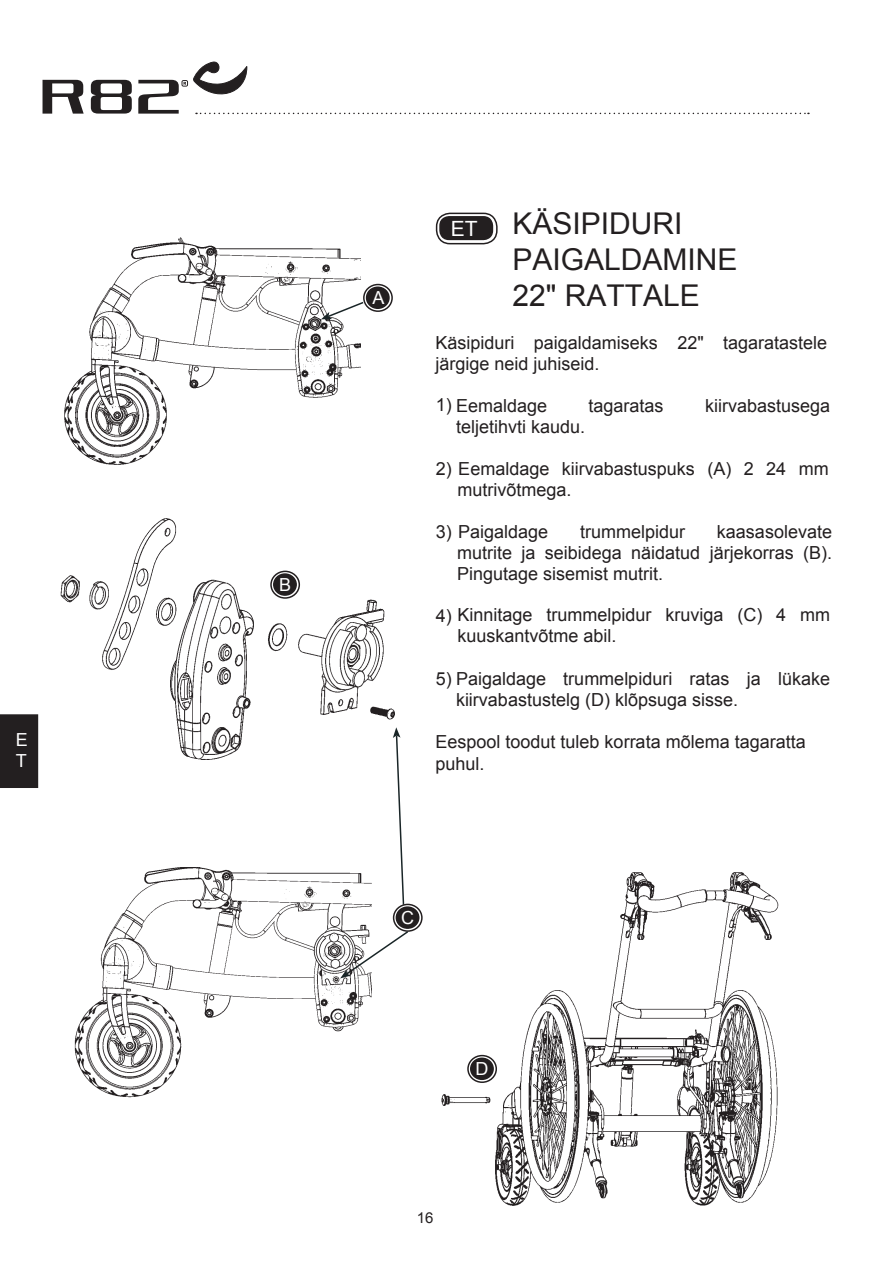
<style>
.page{position:relative;width:893px;height:1263px;background:#fff}
.page>*{position:absolute;margin:0;border:0;box-sizing:border-box;transform-origin:0 0}
.Overskrift{font:30px/36px "Arial";color:#231f20}
.Landemærke{font:21px "Arial";color:#fff}
.Brødtekst_-_indrykke{font:18px/21px "Arial";color:#231f20}
.Brødtekst{font:18px/21px "Arial";color:#231f20}
.t1{font:18px/21.6px "Arial";color:#fff}
.t2{font:15px "Arial";color:#231f20}
</style>
<div class="page">
<svg style="left:43px;top:80px;width:41px;height:34px"></svg>
<svg style="left:91px;top:80px;width:41px;height:34px"></svg>
<svg style="left:138px;top:62px;width:671px;height:52px"></svg>
<div style="left:440px;top:217px;width:52px;height:22px;background:#231f20;border-radius:9px"></div>
<div style="left:439px;top:216px;width:54px;height:24px;border:2px solid #231f20;border-radius:9px"></div>
<div style="left:436px;top:213px;width:62px;height:31px;border:2px solid #231f20;border-radius:14px"></div>
<img style="left:64px;top:237px;width:296px;height:228px">
<svg style="left:321px;top:301px;width:44px;height:18px"></svg>
<svg style="left:364px;top:285px;width:28px;height:26px"></svg>
<div style="left:363px;top:284px;width:30px;height:28px;border:2px solid #231f20;border-radius:50%"></div>
<div style="left:367px;top:287px;width:22px;height:21px;background:#231f20;border-radius:50%"></div>
<div style="left:366px;top:286px;width:24px;height:23px;border:2px solid #231f20;border-radius:50%"></div>
<svg style="left:397px;top:736px;width:8px;height:170px"></svg>
<svg style="left:394px;top:904px;width:28px;height:27px"></svg>
<div style="left:393px;top:904px;width:30px;height:28px;border:2px solid #231f20;border-radius:50%"></div>
<div style="left:396px;top:907px;width:23px;height:21px;background:#231f20;border-radius:50%"></div>
<div style="left:396px;top:906px;width:23px;height:23px;border:2px solid #231f20;border-radius:50%"></div>
<svg style="left:372px;top:930px;width:38px;height:28px"></svg>
<img style="left:38px;top:518px;width:362px;height:246px">
<img style="left:74px;top:867px;width:298px;height:231px">
<img style="left:441px;top:872px;width:338px;height:334px">
<div style="left:0;top:714px;width:38px;height:74px;background:#231f20"></div>
<p class="t1" style="left:16px;top:728px;width:14px">E<br>T</p>
<p class="t1" style="left:279px;top:574px;width:14px">B</p>
<p class="t1" style="left:372px;top:287px;width:14px">A</p>
<p class="Overskrift" style="left:512px;top:206px;width:227px">KÄSIPIDURI<br>PAIGALDAMINE<br>22" RATTALE</p>
<p class="Brødtekst" style="left:435px;top:332px;width:393px">Käsipiduri paigaldamiseks 22" tagaratastele järgige neid juhiseid.</p>
<p class="Brødtekst_-_indrykke" style="left:436px;top:395px;width:113px">1) Eemaldage</p>
<p class="Brødtekst_-_indrykke" style="left:588px;top:395px;width:77px">tagaratas</p>
<p class="Brødtekst_-_indrykke" style="left:705px;top:395px;width:127px">kiirvabastusega</p>
<p class="Brødtekst_-_indrykke" style="left:456px;top:416px;width:131px">teljetihvti kaudu.</p>
<p class="Brødtekst_-_indrykke" style="left:457px;top:458px;width:373px;text-indent:-22px">2) Eemaldage kiirvabastuspuks (A) 2 24 mm mutrivõtmega.</p>
<p class="Brødtekst_-_indrykke" style="left:436px;top:521px;width:114px">3) Paigaldage</p>
<p class="Brødtekst_-_indrykke" style="left:580px;top:521px;width:107px">trummelpidur</p>
<p class="Landemærke" style="left:451px;top:214px;width:28px">ET</p>
<p class="Brødtekst_-_indrykke" style="left:457px;top:521px;width:376px;text-align:justify;text-indent:260px">kaasasolevate mutrite ja seibidega näidatud järjekorras (B).<br>Pingutage sisemist mutrit.</p>
<p class="Brødtekst_-_indrykke" style="left:457px;top:604px;width:374px;text-indent:-22px">4) Kinnitage trummelpidur kruviga (C) 4 mm kuuskantvõtme abil.</p>
<p class="Brødtekst_-_indrykke" style="left:456px;top:668px;width:376px;text-indent:-20px">5) Paigaldage trummelpiduri ratas ja lükake kiirvabastustelg (D) klõpsuga sisse.</p>
<p class="Brødtekst_-_indrykke" style="left:435px;top:731px;width:372px;line-height:21.6px">Eespool toodut tuleb korrata mõlema tagaratta puhul.</p>
<p class="t1" style="left:401px;top:907px;width:14px">C</p>
<p class="t1" style="left:475px;top:1058px;width:14px">D</p>
<p class="t2" style="left:417px;top:1207px;width:18px">16</p>
</div>
